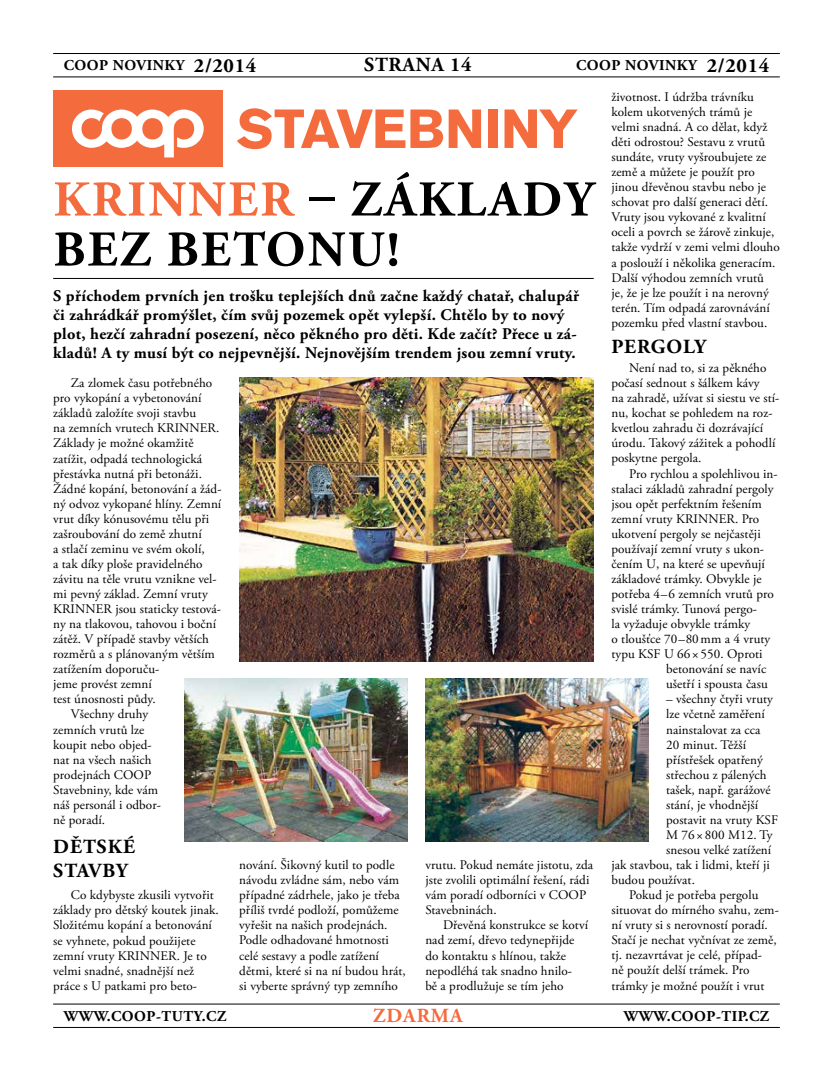
<style>
.page{position:relative;width:833px;height:1081px;background:#fff}
.page>*{position:absolute;margin:0;border:0;box-sizing:border-box;transform-origin:0 0}
.t1{font:700 50px/50px "Adobe Garamond Pro";letter-spacing:.05em;color:#000}
.t2{font:700 20px/23.8px "Adobe Garamond Pro";letter-spacing:.05em;color:#000}
.t3{font:700 20px "Adobe Garamond Pro";letter-spacing:.05em;color:#f46b3e}
.t4{font:700 16.25px/19px "Adobe Garamond Pro";letter-spacing:.02em;color:#000}
.t5{font:700 15px "Adobe Garamond Pro";letter-spacing:.035em;color:#000}
.t6{font:13.12px/15px "Adobe Garamond Pro";letter-spacing:.005em;color:#000}
.s1{font-size:20px}
.s2{color:#f46b3e}
</style>
<div class="page">
<hr style="left:53px;top:77px;width:727px;height:1px;background:#000">
<hr style="left:53px;top:53px;width:727px;height:1px;background:#000">
<hr style="left:53px;top:1027px;width:727px;height:1px;background:#000">
<hr style="left:53px;top:1003px;width:727px;height:1px;background:#000">
<svg style="left:237px;top:108px;width:244px;height:41px"></svg>
<div style="left:488px;top:109px;width:9px;height:39px;background:#f46b3e"></div>
<svg style="left:504px;top:109px;width:73px;height:39px"></svg>
<div style="left:53px;top:90px;width:169px;height:77px;background:#f46b3e"></div>
<svg style="left:72px;top:109px;width:132px;height:48px"></svg>
<hr style="left:53px;top:278px;width:541px;height:1px;background:#000">
<img style="left:239px;top:377px;width:355px;height:284px">
<img style="left:184px;top:679px;width:224px;height:163px">
<img style="left:425px;top:679px;width:223px;height:163px">
<p class="t5" style="left:64px;top:57px;width:194px">COOP NOVINKY <span class="s1">2/2014</span></p>
<h2 class="t2" style="left:364px;top:54px;width:109px">STRANA 14</h2>
<p class="t5" style="left:576px;top:57px;width:195px">COOP NOVINKY <span class="s1">2/2014</span></p>
<h1 class="t1" style="left:53px;top:176px;width:541px"><span class="s2">KRINNER</span> – ZÁKLADY<br>BEZ</h1>
<h1 class="t1" style="left:167px;top:226px;width:234px">BETONU!</h1>
<p class="t4" style="left:53px;top:286px;width:525px">S příchodem prvních jen trošku teplejších dnů začne každý chatař, chalupář či zahrádkář promýšlet, čím svůj pozemek opět vylepší. Chtělo by to nový plot, hezčí zahradní posezení, něco pěkného pro děti. Kde začít? Přece u zá&shy;kladů! A ty musí být co nejpevnější. Nejnovějším trendem jsou zemní vruty.</p>
<p class="t6" style="left:71px;top:376px;width:143px">Za zlomek času potřebného</p>
<p class="t6" style="left:53px;top:391px;width:150px">pro vykopání a vybetonování</p>
<p class="t6" style="left:53px;top:406px;width:145px">základů založíte svoji stavbu</p>
<p class="t6" style="left:53px;top:421px;width:168px">na zemních vrutech KRINNER.</p>
<p class="t6" style="left:53px;top:436px;width:142px">Základy je možné okamžitě</p>
<p class="t6" style="left:53px;top:451px;width:150px">zatížit, odpadá technologická</p>
<p class="t6" style="left:53px;top:466px;width:150px">přestávka nutná při betonáži.</p>
<p class="t6" style="left:53px;top:481px;width:170px">Žádné kopání, betonování a žád-</p>
<p class="t6" style="left:53px;top:496px;width:170px">ný odvoz vykopané hlíny. Zemní</p>
<p class="t6" style="left:53px;top:511px;width:158px">vrut díky kónusovému tělu při</p>
<p class="t6" style="left:53px;top:526px;width:150px">zašroubování do země zhutní</p>
<p class="t6" style="left:53px;top:542px;width:153px">a stlačí zeminu ve svém okolí,</p>
<p class="t6" style="left:53px;top:557px;width:151px">a tak díky ploše pravidelného</p>
<p class="t6" style="left:53px;top:572px;width:165px">závitu na těle vrutu vznikne vel-</p>
<p class="t6" style="left:53px;top:587px;width:156px">mi pevný základ. Zemní vruty</p>
<p class="t6" style="left:53px;top:602px;width:169px">KRINNER jsou staticky testová-</p>
<p class="t6" style="left:53px;top:617px;width:165px">ny na tlakovou, tahovou i boční</p>
<p class="t6" style="left:53px;top:632px;width:157px">zátěž. V případě stavby větších</p>
<p class="t6" style="left:53px;top:647px;width:163px">rozměrů a s plánovaným větším</p>
<p class="t6" style="left:53px;top:662px;width:108px">zatížením doporuču-</p>
<p class="t6" style="left:53px;top:677px;width:100px">jeme provést zemní</p>
<p class="t6" style="left:53px;top:692px;width:104px">test únosnosti půdy.</p>
<p class="t6" style="left:71px;top:707px;width:79px">Všechny druhy</p>
<p class="t6" style="left:53px;top:722px;width:93px">zemních vrutů lze</p>
<p class="t6" style="left:53px;top:737px;width:100px">koupit nebo objed-</p>
<p class="t6" style="left:53px;top:752px;width:100px">nat na všech našich</p>
<p class="t6" style="left:53px;top:767px;width:100px">prodejnách COOP</p>
<p class="t6" style="left:53px;top:782px;width:107px">Stavebniny, kde vám</p>
<p class="t6" style="left:53px;top:797px;width:109px">náš personál i odbor-</p>
<p class="t6" style="left:53px;top:812px;width:53px">ně poradí.</p>
<h2 class="t2" style="left:53px;top:835px;width:83px">Dětské stavby</h2>
<p class="t6" style="left:53px;top:888px;width:167px;text-indent:18px">Co kdybyste zkusili vytvořit základy pro dětský koutek jinak.<br>Složitému kopání a betonování se vyhnete, pokud použijete zemní vruty KRINNER. Je to velmi snadné, snadnější než práce s U patkami pro beto-</p>
<p class="t6" style="left:239px;top:858px;width:168px">nování. Šikovný kutil to podle návodu zvládne sám, nebo vám případné zádrhele, jako je třeba příliš tvrdé podloží, pomůžeme vyřešit na našich prodejnách.<br>Podle odhadované hmotnosti celé sestavy a podle zatížení dětmi, které si na ní budou hrát, si vyberte správný typ zemního</p>
<p class="t6" style="left:425px;top:858px;width:169px">vrutu. Pokud nemáte jistotu, zda jste zvolili optimální řešení, rádi vám poradí odborníci v COOP<br>Stavebninách.</p>
<p class="t6" style="left:425px;top:918px;width:164px;text-indent:18px">Dřevěná konstrukce se kotví nad zemí, dřevo tedynepřijde do kontaktu s hlínou, takže nepodléhá tak snadno hnilo-<br>bě a prodlužuje se tím jeho</p>
<p class="t6" style="left:611px;top:90px;width:170px">životnost. I údržba trávníku kolem ukotvených trámů je velmi snadná. A co dělat, když děti odrostou? Sestavu z vrutů sundáte, vruty vyšroubujete ze země a můžete je použít pro jinou dřevěnou stavbu nebo je schovat pro další generaci dětí.<br>Vruty jsou vykované z kvalitní oceli a povrch se žárově zinkuje, takže vydrží v zemi velmi dlouho a poslouží i několika generacím.<br>Další výhodou zemních vrutů<br>je, že je lze použít i na nerovný terén. Tím odpadá zarovnávání pozemku před vlastní stavbou.</p>
<h2 class="t2" style="left:611px;top:335px;width:96px">Pergoly</h2>
<p class="t6" style="left:611px;top:361px;width:170px;text-indent:18px">Není nad to, si za pěkného počasí sednout s šálkem kávy<br>na zahradě, užívat si siestu ve stí&shy;nu, kochat se pohledem na roz&shy;kvetlou zahradu či dozrávající úrodu. Takový zážitek a pohodlí poskytne pergola.</p>
<p class="t6" style="left:629px;top:466px;width:150px">Pro rychlou a spolehlivou in-</p>
<p class="t6" style="left:611px;top:481px;width:164px">stalaci základů zahradní pergoly</p>
<p class="t6" style="left:611px;top:496px;width:152px">jsou opět perfektním řešením</p>
<p class="t6" style="left:611px;top:511px;width:149px">zemní vruty KRINNER. Pro</p>
<p class="t6" style="left:611px;top:526px;width:151px">ukotvení pergoly se nejčastěji</p>
<p class="t6" style="left:611px;top:542px;width:154px">používají zemní vruty s ukon-</p>
<p class="t6" style="left:611px;top:557px;width:155px">čením U, na které se upevňují</p>
<p class="t6" style="left:611px;top:572px;width:152px">základové trámky. Obvykle je</p>
<p class="t6" style="left:611px;top:587px;width:164px">potřeba 4–6 zemních vrutů pro</p>
<p class="t6" style="left:611px;top:602px;width:147px">svislé trámky. Tunová pergo-</p>
<p class="t6" style="left:611px;top:617px;width:140px">la vyžaduje obvykle trámky</p>
<p class="t6" style="left:611px;top:632px;width:160px">o tloušťce 70–80mm a 4 vruty</p>
<p class="t6" style="left:611px;top:647px;width:153px">typu KSF U 66 × 550. Oproti</p>
<p class="t6" style="left:666px;top:662px;width:102px">betonování se navíc</p>
<p class="t6" style="left:666px;top:677px;width:103px">ušetří i spousta času</p>
<p class="t6" style="left:666px;top:692px;width:108px">– všechny čtyři vruty</p>
<p class="t6" style="left:666px;top:707px;width:100px">lze včetně zaměření</p>
<p class="t6" style="left:666px;top:722px;width:96px">nainstalovat za cca</p>
<p class="t6" style="left:666px;top:737px;width:81px">20 minut. Těžší</p>
<p class="t6" style="left:666px;top:752px;width:98px">přístřešek opatřený</p>
<p class="t6" style="left:666px;top:767px;width:102px">střechou z pálených</p>
<p class="t6" style="left:666px;top:782px;width:106px">tašek, např. garážové</p>
<p class="t6" style="left:666px;top:797px;width:93px">stání, je vhodnější</p>
<p class="t6" style="left:666px;top:812px;width:113px">postavit na vruty KSF</p>
<p class="t6" style="left:666px;top:828px;width:108px">M 76 × 800 M12. Ty</p>
<p class="t6" style="left:666px;top:843px;width:107px">snesou velké zatížení</p>
<p class="t6" style="left:611px;top:858px;width:160px">jak stavbou, tak i lidmi, kteří ji</p>
<p class="t6" style="left:611px;top:873px;width:85px">budou používat.</p>
<p class="t6" style="left:629px;top:888px;width:131px">Pokud je potřeba pergolu</p>
<p class="t6" style="left:611px;top:903px;width:169px">situovat do mírného svahu, zem-</p>
<p class="t6" style="left:611px;top:918px;width:158px">ní vruty si s nerovností poradí.</p>
<p class="t6" style="left:611px;top:933px;width:167px">Stačí je nechat vyčnívat ze země,</p>
<p class="t6" style="left:611px;top:948px;width:152px">tj. nezavrtávat je celé, případ-</p>
<p class="t6" style="left:611px;top:963px;width:140px">ně použít delší trámek. Pro</p>
<p class="t6" style="left:611px;top:978px;width:154px">trámky je možné použít i vrut</p>
<p class="t5" style="left:64px;top:1007px;width:164px">WWW.COOP-TUTY.CZ</p>
<h2 class="t3" style="left:373px;top:1004px;width:91px">zdarma</h2>
<p class="t5" style="left:624px;top:1007px;width:147px">WWW.COOP-TIP.CZ</p>
</div>
